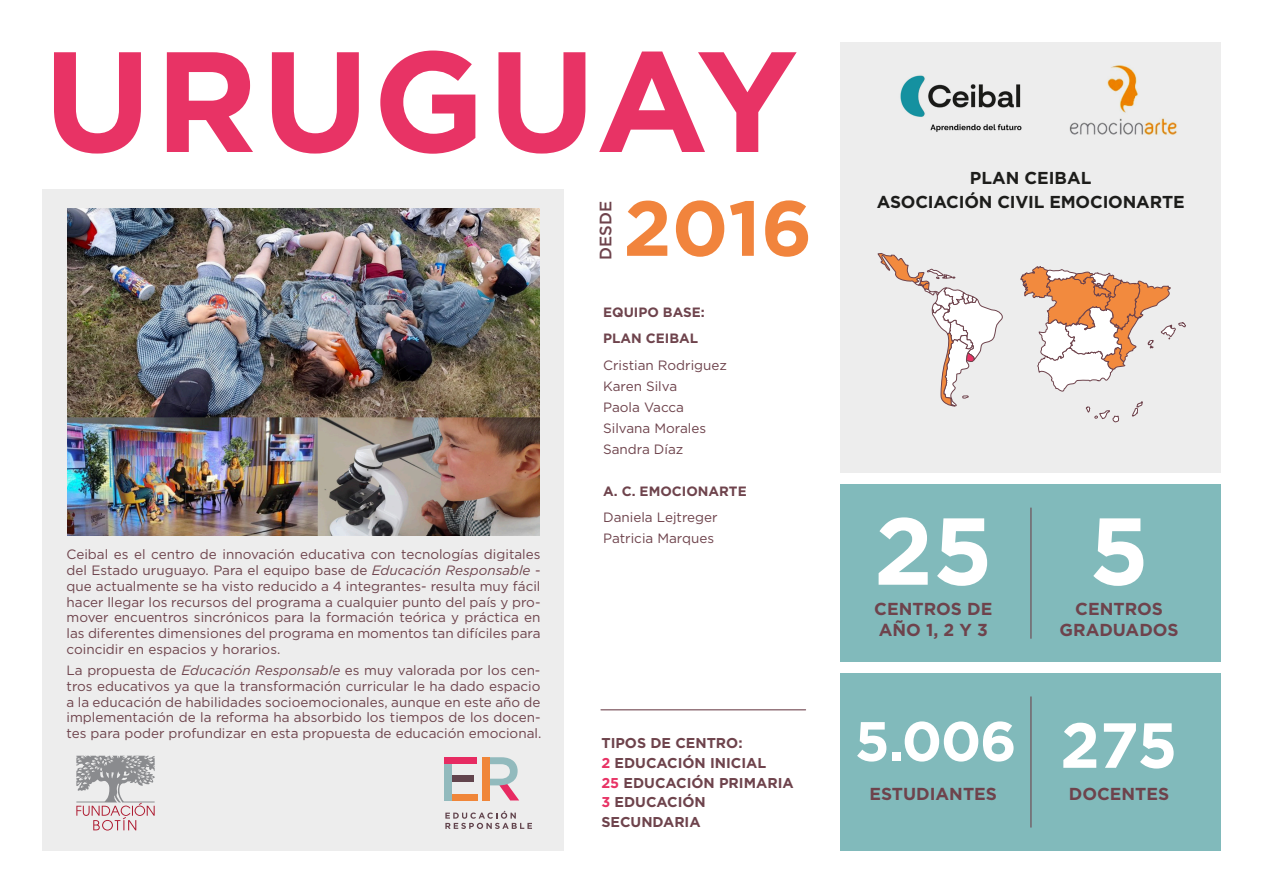
<style>
.page{position:relative;width:1263px;height:893px;background:#fff}
.page>*{position:absolute;margin:0;border:0;box-sizing:border-box;transform-origin:0 0}
.t1{font:700 142.5px "Gotham";letter-spacing:.025em;color:#e83365}
.t2{font:700 94.8px "Gotham";color:#fff}
.t3{font:700 77.78px "Gotham";color:#f1843d}
.t4{font:700 63.6px "Gotham";color:#fff}
.t5{font:700 55.5px "Gotham";color:#fff}
.t6{font:700 17.33px/20.9px "Gotham";color:#6e434c}
.t7{font:700 17.25px/24px "Gotham";letter-spacing:-.01em;color:#1d1d1b;text-align:center}
.t8{font:500 16.58px "Gotham";color:#6e434c}
.t9{font:700 14.25px/19.7px "Gotham";color:#6e434c}
.t10{font:13.5px/15.8px "Gotham";color:#6e434c;text-align:justify}
.t11{font:700 13.5px/26.5px "Gotham";color:#6e434c}
.s1{font-style:italic}
.s2{color:#e83365}
</style>
<div class="page">
<div style="left:42px;top:189px;width:522px;height:661px;background:#ededed"></div>
<div style="left:841px;top:42px;width:380px;height:431px;background:#ededed"></div>
<svg style="left:445px;top:811px;width:87px;height:18px"></svg>
<div style="left:451px;top:775px;width:23px;height:7px;background:#62444d"></div>
<div style="left:445px;top:757px;width:32px;height:7px;background:#e72b62"></div>
<div style="left:445px;top:794px;width:32px;height:6px;background:#f08639"></div>
<div style="left:445px;top:764px;width:7px;height:36px;background:#92babd"></div>
<svg style="left:490px;top:757px;width:29px;height:43px"></svg>
<div style="left:482px;top:757px;width:8px;height:43px;background:#f08639"></div>
<svg style="left:76px;top:755px;width:79px;height:75px"></svg>
<svg style="left:877px;top:253px;width:126px;height:154px"></svg>
<svg style="left:1020px;top:266px;width:166px;height:157px"></svg>
<div style="left:841px;top:484px;width:380px;height:178px;background:#81babb"></div>
<hr style="left:1030px;top:508px;width:1px;height:131px;background:#6e434c">
<div style="left:841px;top:673px;width:380px;height:178px;background:#81babb"></div>
<hr style="left:1030px;top:696px;width:1px;height:131px;background:#6e434c">
<hr style="left:601px;top:709px;width:205px;height:1px;background:#6e434c">
<img style="left:1069px;top:65px;width:108px;height:70px">
<img style="left:900px;top:75px;width:122px;height:57px">
<img style="left:68px;top:208px;width:471px;height:327px">
<h1 class="t1" style="left:44px;top:19px;width:756px">URUGUAY</h1>
<p class="t8" style="left:596px;top:260px;width:60px;rotate:-90deg">DESDE</p>
<h3 class="t3" style="left:623px;top:183px;width:191px">2016</h3>
<p class="t10" style="left:67px;top:547px;width:475px">Ceibal es el centro de innovación educativa con tecnologías digitales del Estado uruguayo. Para el equipo base de <span class="s1">Educación Responsable</span> - que actualmente se ha visto reducido a 4 integrantes- resulta muy fácil hacer llegar los recursos del programa a cualquier punto del país y pro&shy;mover encuentros sincrónicos para la formación teórica y práctica en las diferentes dimensiones del programa en momentos tan difíciles para coincidir en espacios y horarios.</p>
<p class="t10" style="left:67px;top:662px;width:476px">La propuesta de <span class="s1">Educación Responsable</span> es muy valorada por los cen&shy;tros educativos ya que la transformación curricular le ha dado espacio a la educación de habilidades socioemocionales, aunque en este año de implementación de la reforma ha absorbido los tiempos de los docen&shy;tes para poder profundizar en esta propuesta de educación emocional.</p>
<p class="t11" style="left:603px;top:299px;width:103px">EQUIPO BASE:<br>PLAN CEIBAL</p>
<p class="t10" style="left:603px;top:354px;width:125px;line-height:21px;text-align:left">Cristian Rodriguez<br>Karen Silva<br>Paola Vacca<br>Silvana Morales<br>Sandra Díaz</p>
<p class="t11" style="left:603px;top:478px;width:145px">A. C. EMOCIONARTE</p>
<p class="t10" style="left:603px;top:507px;width:116px;line-height:21px">Daniela Lejtreger<br>Patricia Marques</p>
<p class="t9" style="left:601px;top:733px;width:194px">TIPOS DE CENTRO:<br><span class="s2">2</span> EDUCACIÓN INICIAL<br><span class="s2">25</span> EDUCACIÓN PRIMARIA<br><span class="s2">3</span> EDUCACIÓN<br>SECUNDARIA</p>
<p class="t7" style="left:877px;top:165px;width:309px">PLAN CEIBAL<br>ASOCIACIÓN CIVIL EMOCIONARTE</p>
<h2 class="t2" style="left:874px;top:496px;width:120px">25</h2>
<h2 class="t2" style="left:1089px;top:496px;width:61px">5</h2>
<p class="t6" style="left:874px;top:598px;width:120px">CENTROS DE<br>AÑO 1, 2 Y 3</p>
<p class="t6" style="left:1059px;top:598px;width:121px;text-align:center">CENTROS<br>GRADUADOS</p>
<h3 class="t5" style="left:855px;top:709px;width:163px">5.006</h3>
<h3 class="t4" style="left:1060px;top:708px;width:119px">275</h3>
<p class="t6" style="left:869px;top:783px;width:129px">ESTUDIANTES</p>
<p class="t6" style="left:1069px;top:783px;width:102px">DOCENTES</p>
</div>
